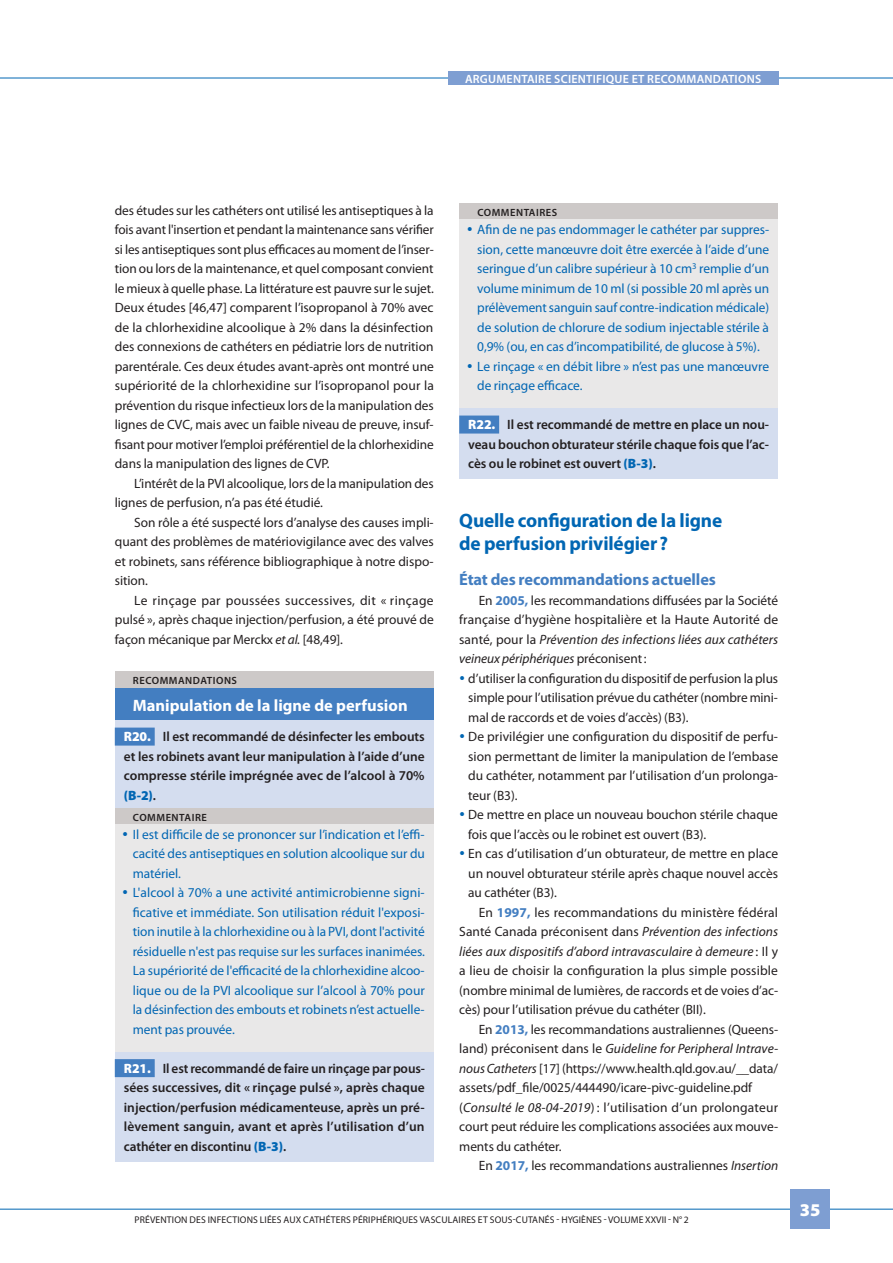
<style>
.page{position:relative;width:893px;height:1263px;background:#fff}
.page>*{position:absolute;margin:0;border:0;box-sizing:border-box;transform-origin:0 0}
.t1{font:700 19.5px/23.4px "Myriad Pro";letter-spacing:-.01em;color:#0166b3}
.t2{font:900 18px "Myriad Pro";color:#fff}
.t3{font:700 16.5px "Myriad Pro";color:#fff}
.t4{font:700 16.5px "Myriad Pro";letter-spacing:-.01em;color:#437ec1}
.t5{font:13.5px/19.5px "Myriad Pro";letter-spacing:-.005em;color:#231f20;text-align:justify}
.t6{font:13.5px/19.5px "Myriad Pro";letter-spacing:-.005em;color:#0166b3}
.t7{font:600 13.5px/19.5px "Myriad Pro";letter-spacing:-.005em;color:#231f20;text-align:justify}
.t8{font:600 12px "Myriad Pro";letter-spacing:.02em;color:#fff}
.t9{font:600 10.5px "Myriad Pro";letter-spacing:.05em;color:#231f20}
.t10{font:9.75px "Myriad Pro";letter-spacing:.015em;color:#231f20}
.s1{font-style:italic}
.s2{font-weight:900;color:#fff}
.s3{font-weight:900;color:#0166b3}
.s4{font-weight:700;color:#437ec1}
</style>
<div class="page">
<hr style="left:0;top:1209px;width:893px;height:1px;background:#0166b3">
<div style="left:790px;top:1190px;width:40px;height:39px;background:#7e9ed2"></div>
<hr style="left:0;top:78px;width:893px;height:1px;background:#0166b3">
<div style="left:448px;top:71px;width:330px;height:14px;background:#7e9ed2"></div>
<div style="left:115px;top:672px;width:319px;height:16px;background:#cdc9c8"></div>
<div style="left:115px;top:688px;width:319px;height:38px;background:#437ec1"></div>
<div style="left:115px;top:720px;width:319px;height:90px;background:#d4ddef"></div>
<div style="left:115px;top:728px;width:40px;height:18px;background:#437ec1"></div>
<div style="left:115px;top:808px;width:319px;height:17px;background:#cdc9c8"></div>
<div style="left:115px;top:824px;width:319px;height:61px;background:#e9e8e8"></div>
<div style="left:115px;top:882px;width:319px;height:170px;background:#e9e8e8"></div>
<div style="left:115px;top:1052px;width:319px;height:109px;background:#d4ddef"></div>
<div style="left:115px;top:1059px;width:40px;height:18px;background:#437ec1"></div>
<div style="left:459px;top:204px;width:319px;height:16px;background:#cdc9c8"></div>
<div style="left:459px;top:219px;width:319px;height:140px;background:#e9e8e8"></div>
<div style="left:459px;top:356px;width:319px;height:52px;background:#e9e8e8"></div>
<div style="left:459px;top:408px;width:319px;height:71px;background:#d4ddef"></div>
<div style="left:459px;top:416px;width:40px;height:18px;background:#437ec1"></div>
<p class="t8" style="left:465px;top:71px;width:298px">ARGUMENTAIRE SCIENTIFIQUE ET RECOMMANDATIONS</p>
<p class="t5" style="left:115px;top:200px;width:321px">des études sur les cathéters ont utilisé les antiseptiques à la fois avant l'insertion et pendant la maintenance sans vérifier si les antiseptiques sont plus efficaces au moment de l’inser&shy;tion ou lors de la maintenance, et quel composant convient le mieux à quelle phase. La littérature est pauvre sur le sujet.<br>Deux études [46,47] comparent l’isopropanol à 70% avec de la chlorhexidine alcoolique à 2% dans la désinfection des connexions de cathéters en pédiatrie lors de nutrition parentérale. Ces deux études avant-après ont montré une supériorité de la chlorhexidine sur l’isopropanol pour la prévention du risque infectieux lors de la manipulation des lignes de CVC, mais avec un faible niveau de preuve, insuf&shy;fisant pour motiver l’emploi préférentiel de la chlorhexidine dans la manipulation des lignes de CVP.</p>
<p class="t5" style="left:115px;top:473px;width:320px;text-indent:20px">L’intérêt de la PVI alcoolique, lors de la manipulation des lignes de perfusion, n’a pas été étudié.</p>
<p class="t5" style="left:115px;top:512px;width:320px;text-indent:19px">Son rôle a été suspecté lors d’analyse des causes impli&shy;quant des problèmes de matériovigilance avec des valves et robinets, sans référence bibliographique à notre dispo&shy;sition.</p>
<p class="t5" style="left:115px;top:590px;width:320px;text-indent:20px">Le rinçage par poussées successives, dit « rinçage pulsé », après chaque injection/perfusion, a été prouvé de façon mécanique par Merckx <span class="s1">et al.</span> [48,49].</p>
<p class="t9" style="left:133px;top:674px;width:106px">RECOMMANDATIONS</p>
<p class="t3" style="left:133px;top:695px;width:276px">Manipulation de la ligne de perfusion</p>
<p class="t7" style="left:124px;top:726px;width:302px"><span class="s2">R20.</span> Il est recommandé de désinfecter les embouts et les robinets avant leur manipulation à l’aide d’une compresse stérile imprégnée avec de l’alcool à 70% <span class="s3">(B-2)</span>.</p>
<p class="t9" style="left:133px;top:810px;width:75px">COMMENTAIRE</p>
<p class="t6" style="left:133px;top:824px;width:294px">Il est difficile de se prononcer sur l’indication et l’effi&shy;cacité des antiseptiques en solution alcoolique sur du matériel.<br>L'alcool à 70% a une activité antimicrobienne signi&shy;ficative et immédiate. Son utilisation réduit l'exposi&shy;tion inutile à la chlorhexidine ou à la PVI, dont l'activité résiduelle n'est pas requise sur les surfaces inanimées.<br>La supériorité de l'efficacité de la chlorhexidine alcoo&shy;lique ou de la PVI alcoolique sur l’alcool à 70% pour la désinfection des embouts et robinets n’est actuelle&shy;ment pas prouvée.</p>
<p class="t7" style="left:124px;top:1058px;width:303px"><span class="s2">R21.</span> Il est recommandé de faire un rinçage par pous&shy;sées successives, dit « rinçage pulsé », après chaque injection/perfusion médicamenteuse, après un pré&shy;lèvement sanguin, avant et après l’utilisation d’un cathéter en discontinu <span class="s3">(B-3)</span>.</p>
<p class="t9" style="left:477px;top:206px;width:81px">COMMENTAIRES</p>
<p class="t6" style="left:477px;top:220px;width:293px">Afin de ne pas endommager le cathéter par suppres&shy;sion, cette manœuvre doit être exercée à l’aide d’une seringue d’un calibre supérieur à 10 cm<sup>3</sup> remplie d’un volume minimum de 10 ml (si possible 20 ml après un prélèvement sanguin sauf contre-indication médicale) de solution de chlorure de sodium injectable stérile à 0,9% (ou, en cas d’incompatibilité, de glucose à 5%).<br>Le rinçage « en débit libre » n’est pas une manœuvre de rinçage efficace.</p>
<p class="t7" style="left:468px;top:414px;width:302px"><span class="s2">R22.</span> Il est recommandé de mettre en place un nou&shy;veau bouchon obturateur stérile chaque fois que l’ac&shy;cès ou le robinet est ouvert <span class="s3">(B-3)</span>.</p>
<h1 class="t1" style="left:459px;top:508px;width:265px">Quelle configuration de la ligne de perfusion privilégier?</h1>
<p class="t4" style="left:459px;top:569px;width:258px">État des recommandations actuelles</p>
<p class="t5" style="left:459px;top:590px;width:321px;text-indent:20px">En <span class="s4">2005,</span> les recommandations diffusées par la Société française d’hygiène hospitalière et la Haute Autorité de santé, pour la <span class="s1">Prévention des infections liées aux cathéters veineux périphériques</span> préconisent:</p>
<p class="t5" style="left:468px;top:668px;width:312px;text-align:left">d’utiliser la configuration du dispositif de perfusion la plus simple pour l’utilisation prévue du cathéter (nombre mini&shy;mal de raccords et de voies d’accès) (B3).<br>De privilégier une configuration du dispositif de perfu&shy;sion permettant de limiter la manipulation de l’embase du cathéter, notamment par l’utilisation d’un prolonga&shy;teur (B3).<br>De mettre en place un nouveau bouchon stérile chaque fois que l’accès ou le robinet est ouvert (B3).<br>En cas d’utilisation d’un obturateur, de mettre en place un nouvel obturateur stérile après chaque nouvel accès au cathéter (B3).</p>
<p class="t5" style="left:459px;top:902px;width:320px;text-indent:20px">En <span class="s4">1997,</span> les recommandations du ministère fédéral Santé Canada préconisent dans <span class="s1">Prévention des infections liées aux dispositifs d’abord intravasculaire à demeure</span> : Il y a lieu de choisir la configuration la plus simple possible (nombre minimal de lumières, de raccords et de voies d’ac&shy;cès) pour l’utilisation prévue du cathéter (BII).</p>
<p class="t5" style="left:459px;top:1019px;width:320px;text-align:left;text-indent:19px">En <span class="s4">2013,</span> les recommandations australiennes (Queens&shy;land) préconisent dans le <span class="s1">Guideline for Peripheral Intrave&shy;nous Catheters</span> [17] (https://www.health.qld.gov.au/__data/ assets/pdf_file/0025/444490/icare-pivc-guideline.pdf (<span class="s1">Consulté le 08-04-2019</span>) : l’utilisation d’un prolongateur court peut réduire les complications associées aux mouve&shy;ments du cathéter.</p>
<p class="t5" style="left:479px;top:1156px;width:301px">En <span class="s4">2017,</span> les recommandations australiennes <span class="s1">Insertion</span></p>
<p class="t10" style="left:134px;top:1213px;width:556px">PRÉVENTION DES INFECTIONS LIÉES AUX CATHÉTERS PÉRIPHÉRIQUES VASCULAIRES ET SOUS-CUTANÉS - HYGIÈNES - VOLUME XXVII - N° 2</p>
<h2 class="t2" style="left:800px;top:1198px;width:22px">35</h2>
</div>
